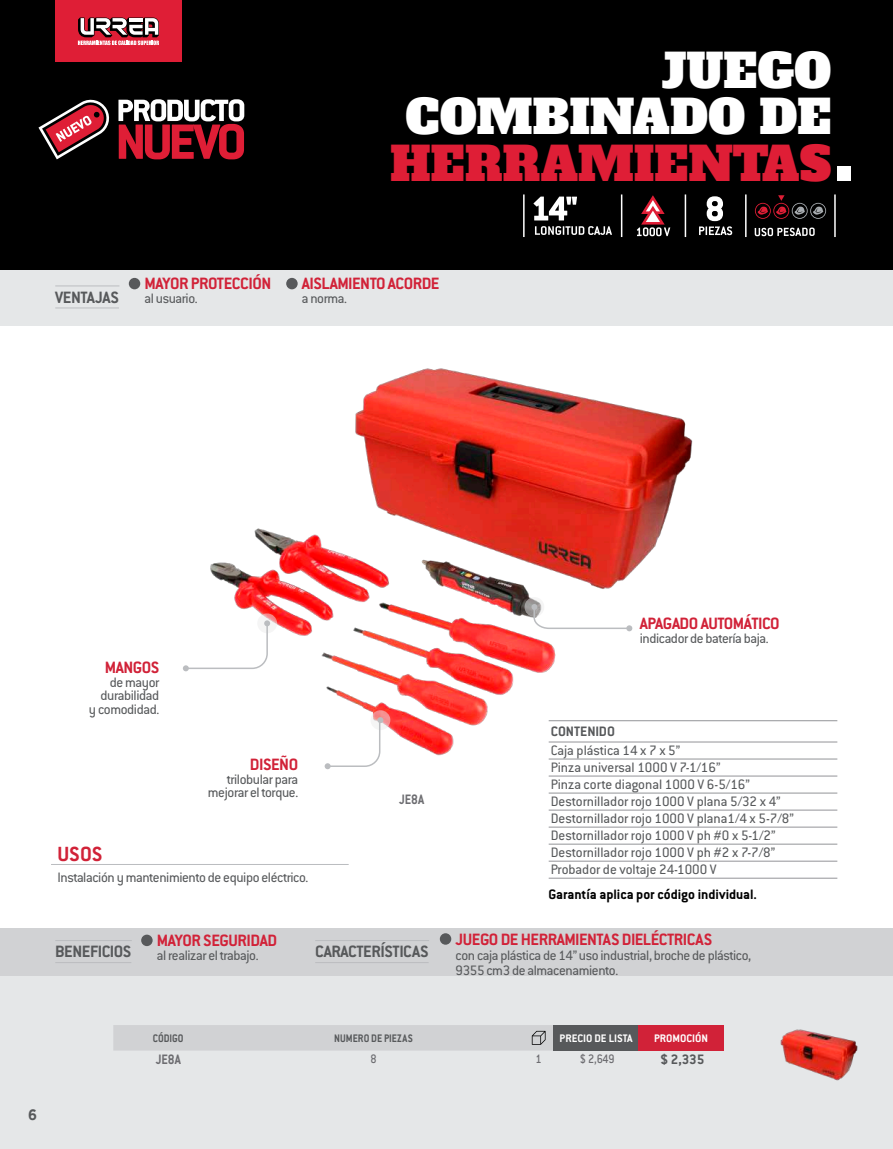
<style>
.page{position:relative;width:893px;height:1149px;background:#fff}
.page>*{position:absolute;margin:0;border:0;box-sizing:border-box;transform-origin:0 0}
.t1{font:46.5px "Alfa Slab One";color:#fff}
.t2{font:46.5px "Alfa Slab One";color:#df1e36}
.t3{font:700 22.5px "Conduit ITC Std";color:#d12238}
.t4{font:700 18px "Conduit ITC Std";letter-spacing:-.025em;color:#d12238}
.t5{font:700 18px "Conduit ITC Std";letter-spacing:-.025em;color:#57595b}
.t6{font:15px/17px "Conduit ITC Std";color:#57595b}
.t7{font:15px/13.5px "Conduit ITC Std";letter-spacing:-.025em;color:#57595b;text-align:right}
.t8{font:700 15px "Conduit ITC Std";color:#000}
.t9{font:700 15px "Conduit ITC Std";letter-spacing:-.005em;color:#57595b}
.t10{font:700 15px "Conduit ITC Std";color:#6d6d71;scale:.9 1}
.t11{font:700 15px "Gotham";color:#57595b;scale:.9 1}
.t12{font:500 13.5px "Conduit ITC Std";color:#6d6d71;scale:.9 1}
.t13{font:700 12px "Conduit ITC Std";color:#fff}
.t14{font:700 12px "Conduit ITC Std";color:#57595b;scale:.9 1}
.s1{font-size:87px;color:#fff}
</style>
<div class="page">
<div style="left:0;top:942px;width:893px;height:206px;background:#e5e7e8"></div>
<div style="left:0;top:270px;width:893px;height:56px;background:#e5e7e8"></div>
<div style="left:0;top:0;width:893px;height:270px;background:#000"></div>
<svg style="left:118px;top:99px;width:126px;height:60px"></svg>
<svg style="left:38px;top:99px;width:71px;height:60px"></svg>
<div style="left:0;top:927px;width:893px;height:48px;background:#d1d2d4"></div>
<img style="left:210px;top:368px;width:497px;height:409px">
<hr style="left:523px;top:194px;width:2px;height:43px;background:#fff">
<hr style="left:621px;top:194px;width:1px;height:43px;background:#fff">
<hr style="left:685px;top:194px;width:1px;height:43px;background:#fff">
<hr style="left:745px;top:194px;width:2px;height:43px;background:#fff">
<hr style="left:834px;top:194px;width:2px;height:43px;background:#fff">
<svg style="left:535px;top:226px;width:77px;height:9px"></svg>
<svg style="left:533px;top:196px;width:44px;height:24px"></svg>
<svg style="left:637px;top:195px;width:33px;height:41px"></svg>
<svg style="left:699px;top:196px;width:33px;height:39px"></svg>
<svg style="left:755px;top:195px;width:71px;height:24px"></svg>
<svg style="left:755px;top:227px;width:60px;height:9px"></svg>
<hr style="left:55px;top:285px;width:64px;height:1px;background:#bbbdc0">
<hr style="left:55px;top:307px;width:64px;height:1px;background:#bbbdc0">
<hr style="left:315px;top:940px;width:114px;height:1px;background:#bbbdc0">
<hr style="left:315px;top:962px;width:114px;height:1px;background:#bbbdc0">
<hr style="left:55px;top:940px;width:77px;height:1px;background:#bbbdc0">
<hr style="left:55px;top:962px;width:76px;height:1px;background:#bbbdc0">
<div style="left:440px;top:932px;width:11px;height:12px;background:#57595b;border-radius:50%"></div>
<div style="left:141px;top:934px;width:12px;height:11px;background:#57595b;border-radius:50%"></div>
<div style="left:129px;top:278px;width:11px;height:11px;background:#57595b;border-radius:50%"></div>
<div style="left:286px;top:278px;width:12px;height:11px;background:#57595b;border-radius:50%"></div>
<svg style="left:257px;top:613px;width:20px;height:20px"></svg>
<svg style="left:371px;top:710px;width:19px;height:19px"></svg>
<svg style="left:524px;top:597px;width:20px;height:19px"></svg>
<svg style="left:183px;top:620px;width:87px;height:51px"></svg>
<svg style="left:325px;top:717px;width:58px;height:52px"></svg>
<svg style="left:531px;top:603px;width:101px;height:28px"></svg>
<div style="left:554px;top:1024px;width:85px;height:26px;background:#57595b"></div>
<div style="left:639px;top:1024px;width:85px;height:26px;background:#d12238"></div>
<div style="left:113px;top:1025px;width:441px;height:25px;background:#d1d2d4"></div>
<hr style="left:51px;top:863px;width:298px;height:1px;background:#bbbdc0">
<img style="left:780px;top:1029px;width:78px;height:52px">
<hr style="left:549px;top:758px;width:288px;height:1px;background:#939498">
<hr style="left:549px;top:775px;width:288px;height:1px;background:#939498">
<hr style="left:549px;top:792px;width:288px;height:1px;background:#939498">
<hr style="left:549px;top:809px;width:288px;height:1px;background:#939498">
<hr style="left:549px;top:826px;width:288px;height:1px;background:#939498">
<hr style="left:549px;top:843px;width:288px;height:1px;background:#939498">
<hr style="left:549px;top:860px;width:288px;height:1px;background:#939498">
<hr style="left:549px;top:720px;width:288px;height:1px;background:#939498">
<hr style="left:549px;top:741px;width:288px;height:1px;background:#939498">
<hr style="left:549px;top:877px;width:288px;height:1px;background:#939498">
<div style="left:55px;top:0;width:127px;height:62px;background:#df1e36"></div>
<svg style="left:78px;top:18px;width:81px;height:27px"></svg>
<h1 class="t1" style="left:662px;top:40px;width:171px">JUEGO</h1>
<h1 class="t1" style="left:406px;top:86px;width:427px">COMBINADO DE</h1>
<h1 class="t2" style="left:390px;top:133px;width:466px">HERRAMIENTAS<span class="s1">.</span></h1>
<p class="t5" style="left:55px;top:286px;width:65px">VENTAJAS</p>
<p class="t4" style="left:145px;top:272px;width:128px">MAYOR PROTECCIÓN</p>
<p class="t7" style="left:145px;top:291px;width:55px">al usuario.</p>
<p class="t4" style="left:302px;top:272px;width:139px">AISLAMIENTO ACORDE</p>
<p class="t7" style="left:302px;top:291px;width:47px">a norma.</p>
<p class="t4" style="left:105px;top:656px;width:56px">MANGOS</p>
<p class="t7" style="left:89px;top:674px;width:72px">de mayor durabilidad<br>y comodidad.</p>
<p class="t4" style="left:250px;top:753px;width:50px">DISEÑO</p>
<p class="t7" style="left:208px;top:771px;width:92px">trilobular para mejorar el torque.</p>
<h2 class="t3" style="left:57px;top:839px;width:47px">USOS</h2>
<p class="t7" style="left:57px;top:869px;width:253px">Instalación y mantenimiento de equipo eléctrico.</p>
<p class="t10" style="left:399px;top:789px;width:29px">JE8A</p>
<p class="t4" style="left:157px;top:929px;width:122px">MAYOR SEGURIDAD</p>
<p class="t7" style="left:157px;top:947px;width:103px">al realizar el trabajo.</p>
<p class="t5" style="left:55px;top:940px;width:78px">BENEFICIOS</p>
<p class="t5" style="left:315px;top:940px;width:115px">CARACTERÍSTICAS</p>
<p class="t4" style="left:640px;top:612px;width:142px">APAGADO AUTOMÁTICO</p>
<p class="t7" style="left:640px;top:630px;width:130px">indicador de batería baja.</p>
<p class="t9" style="left:551px;top:722px;width:66px">CONTENIDO</p>
<p class="t6" style="left:551px;top:741px;width:244px">Caja plástica 14 x 7 x 5”<br>Pinza universal 1000 V 7-1/16”<br>Pinza corte diagonal 1000 V 6-5/16” Destornillador rojo 1000 V plana 5/32 x 4” Destornillador rojo 1000 V plana1/4 x 5-7/8” Destornillador rojo 1000 V ph #0 x 5-1/2” Destornillador rojo 1000 V ph #2 x 7-7/8” Probador de voltaje 24-1000 V</p>
<p class="t8" style="left:549px;top:885px;width:210px">Garantía aplica por código individual.</p>
<p class="t4" style="left:456px;top:927px;width:258px">JUEGO DE HERRAMIENTAS DIELÉCTRICAS</p>
<p class="t7" style="left:456px;top:946px;width:297px;line-height:15px;text-align:left">con caja plástica de 14” uso industrial, broche de plástico,<br>9355 cm3 de almacenamiento.</p>
<p class="t11" style="left:28px;top:1106px;width:11px">6</p>
<p class="t14" style="left:153px;top:1030px;width:35px">CÓDIGO</p>
<p class="t14" style="left:334px;top:1030px;width:89px">NUMERO DE PIEZAS</p>
<p class="t13" style="left:560px;top:1030px;width:75px">PRECIO DE LISTA</p>
<p class="t13" style="left:654px;top:1030px;width:55px">PROMOCIÓN</p>
<p class="t10" style="left:156px;top:1049px;width:29px">JE8A</p>
<p class="t12" style="left:370px;top:1050px;width:8px">8</p>
<p class="t12" style="left:536px;top:1050px;width:8px">1</p>
<p class="t12" style="left:580px;top:1050px;width:40px">$ 2,649</p>
<p class="t9" style="left:661px;top:1049px;width:45px">$ 2,335</p>
</div>
